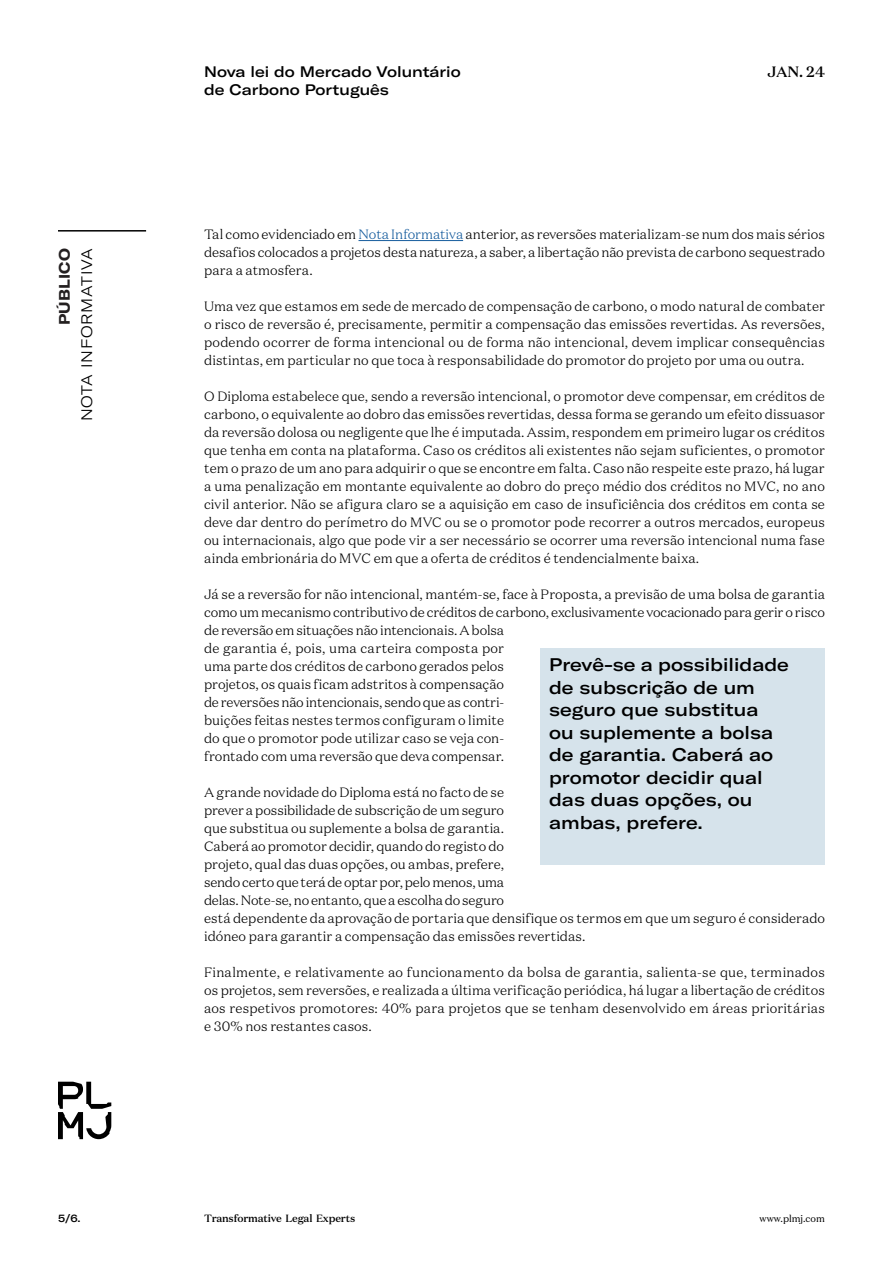
<style>
.page{position:relative;width:893px;height:1263px;background:#fff}
.page>*{position:absolute;margin:0;border:0;box-sizing:border-box;transform-origin:0 0}
.Quotes_Caixa{font:500 expanded 18px/22.5px "GT America";color:#000}
.t1{font:500 expanded 15px "GT America";color:#000}
.t2{font:300 expanded 15px "GT America";letter-spacing:.05em;color:#000}
.t3{font:700 expanded 15px "GT America";letter-spacing:.01em;color:#231f20}
.t4{font:500 15px "Domaine Text";color:#000}
.Bodycopy{font:300 13.5px/18px "Domaine Text";color:#000;text-align:justify}
.t5{font:500 10.5px "Domaine Text";letter-spacing:-.02em;color:#000}
.t6{font:500 expanded 10.5px "GT America";color:#000}
.t7{font:9.75px "Domaine Text";color:#000}
.s1{color:#175d9e}
</style>
<div class="page">
<hr style="left:58px;top:230px;width:88px;height:2px;background:#000">
<svg style="left:58px;top:1082px;width:53px;height:57px"></svg>
<hr style="left:358px;top:240px;width:105px;height:1px;background:#175d9e">
<div style="left:540px;top:649px;width:285px;height:216px;background:#d6e3eb"></div>
<p class="t3" style="left:55px;top:325px;width:78px;rotate:-90deg">PÚBLICO</p>
<p class="t2" style="left:78px;top:421px;width:175px;rotate:-90deg">NOTA INFORMATIVA</p>
<p class="t6" style="left:58px;top:1211px;width:24px">5/6.</p>
<p class="t1" style="left:204px;top:63px;width:258px">Nova lei do Mercado Voluntário</p>
<p class="t4" style="left:767px;top:62px;width:59px">JAN. 24</p>
<p class="t1" style="left:204px;top:81px;width:186px">de Carbono Português</p>
<p class="Bodycopy" style="left:204px;top:225px;width:622px">Tal como evidenciado em <span class="s1">Nota Informativa</span> anterior, as reversões materializam-se num dos mais sérios desafios colocados a projetos desta natureza, a saber, a libertação não prevista de carbono sequestrado para a atmosfera.</p>
<p class="Bodycopy" style="left:204px;top:297px;width:622px">Uma vez que estamos em sede de mercado de compensação de carbono, o modo natural de combater o risco de reversão é, precisamente, permitir a compensação das emissões revertidas. As reversões, podendo ocorrer de forma intencional ou de forma não intencional, devem implicar consequências distintas, em particular no que toca à responsabilidade do promotor do projeto por uma ou outra.</p>
<p class="Bodycopy" style="left:204px;top:387px;width:622px">O Diploma estabelece que, sendo a reversão intencional, o promotor deve compensar, em créditos de carbono, o equivalente ao dobro das emissões revertidas, dessa forma se gerando um efeito dissuasor da reversão dolosa ou negligente que lhe é imputada. Assim, respondem em primeiro lugar os créditos que tenha em conta na plataforma. Caso os créditos ali existentes não sejam suficientes, o promotor tem o prazo de um ano para adquirir o que se encontre em falta. Caso não respeite este prazo, há lugar a uma penalização em montante equivalente ao dobro do preço médio dos créditos no MVC, no ano civil anterior. Não se afigura claro se a aquisição em caso de insuficiência dos créditos em conta se deve dar dentro do perímetro do MVC ou se o promotor pode recorrer a outros mercados, europeus ou internacionais, algo que pode vir a ser necessário se ocorrer uma reversão intencional numa fase ainda embrionária do MVC em que a oferta de créditos é tendencialmente baixa.</p>
<p class="Bodycopy" style="left:204px;top:585px;width:622px;text-align:left">Já se a reversão for não intencional, mantém-se, face à Proposta, a previsão de uma bolsa de garantia como um mecanismo contributivo de créditos de carbono, exclusivamente vocacionado para gerir o risco de reversão em situações não intencionais. A bolsa<br>de garantia é, pois, uma carteira composta por<br>uma parte dos créditos de carbono gerados pelos<br>projetos, os quais ficam adstritos à compensação<br>de reversões não intencionais, sendo que as contri-<br>buições feitas nestes termos configuram o limite<br>do que o promotor pode utilizar caso se veja con-<br>frontado com uma reversão que deva compensar.</p>
<p class="Bodycopy" style="left:204px;top:783px;width:622px;text-align:left">A grande novidade do Diploma está no facto de se<br>prever a possibilidade de subscrição de um seguro<br>que substitua ou suplemente a bolsa de garantia.<br>Caberá ao promotor decidir, quando do registo do<br>projeto, qual das duas opções, ou ambas, prefere,<br>sendo certo que terá de optar por, pelo menos, uma<br>delas. Note-se, no entanto, que a escolha do seguro<br>está dependente da aprovação de portaria que densifique os termos em que um seguro é considerado idóneo para garantir a compensação das emissões revertidas.</p>
<p class="Bodycopy" style="left:204px;top:963px;width:622px">Finalmente, e relativamente ao funcionamento da bolsa de garantia, salienta-se que, terminados os projetos, sem reversões, e realizada a última verificação periódica, há lugar a libertação de créditos aos respetivos promotores: 40% para projetos que se tenham desenvolvido em áreas prioritárias e 30% nos restantes casos.</p>
<p class="Quotes_Caixa" style="left:549px;top:653px;width:241px">Prevê-se a possibilidade de subscrição de um seguro que substitua<br>ou suplemente a bolsa de garantia. Caberá ao promotor decidir qual das duas opções, ou ambas, prefere.</p>
<p class="t5" style="left:204px;top:1211px;width:153px">Transformative Legal Experts</p>
<p class="t7" style="left:760px;top:1212px;width:67px">www.plmj.com</p>
</div>
